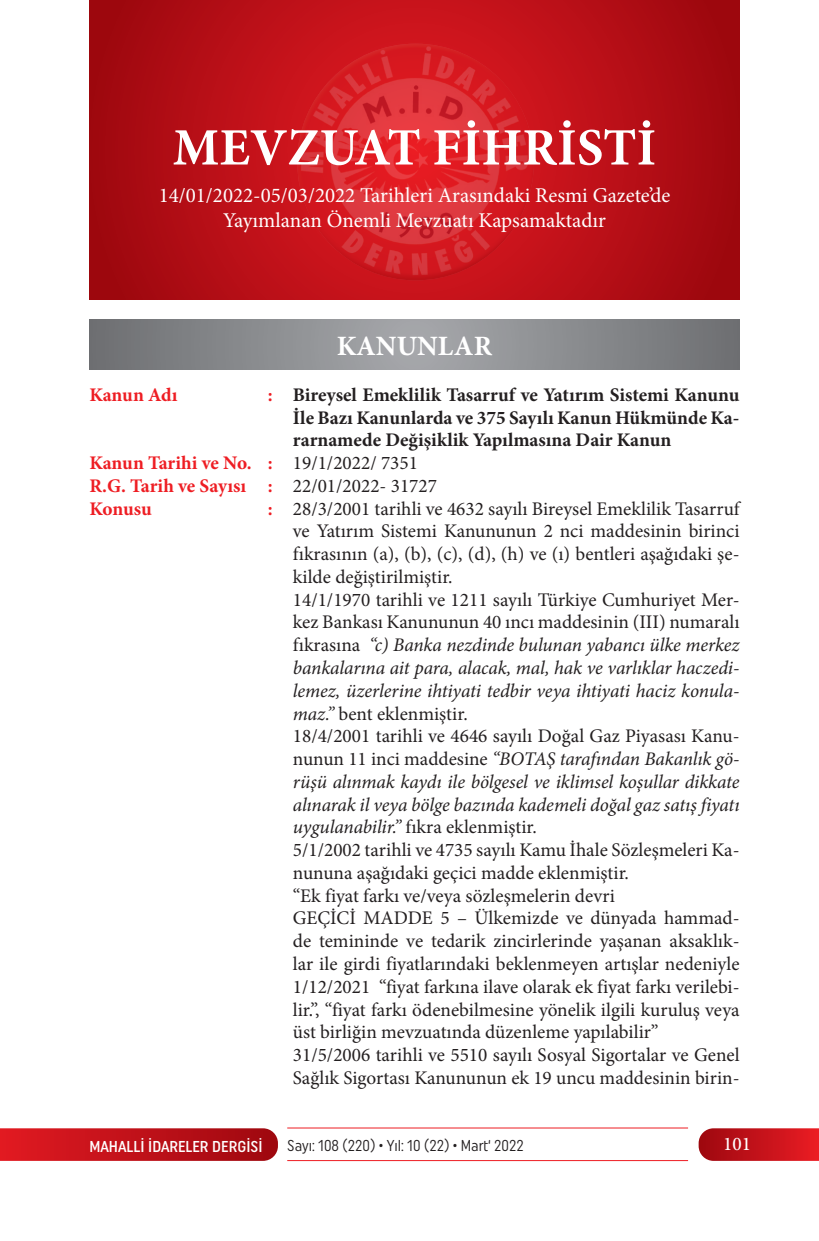
<style>
.page{position:relative;width:819px;height:1241px;background:#fff}
.page>*{position:absolute;margin:0;border:0;box-sizing:border-box;transform-origin:0 0}
.t1{font:700 52.5px "Minion Pro";color:#fff}
.t2{font:700 28px "Minion Pro";color:#fff}
.t3{font:21px/25.2px "Minion Pro";color:#fff;text-align:center}
.t4{font:19.25px/22.8px "Minion Pro";color:#231f20}
.t5{font:700 19.25px/22.8px "Minion Pro";color:#231f20;text-align:justify}
.t6{font:700 19.25px/22.8px "Minion Pro";letter-spacing:-.005em;color:#ee1d23;text-align:justify}
.t7{font:500 19.25px "Minion Pro";color:#fff}
.t8{font:15.75px "Uniform Condensed";color:#231f20;scale:.95 1}
.t9{font:500 15.75px "Uniform Condensed";color:#fff}
.s1{font-style:italic}
</style>
<div class="page">
<svg style="left:0;top:1128px;width:278px;height:32px;background:#c1151c"></svg>
<svg style="left:698px;top:1128px;width:121px;height:32px;background:#c61a22"></svg>
<hr style="left:287px;top:1127px;width:401px;height:1px;background:#ee1d23">
<hr style="left:287px;top:1159px;width:401px;height:1px;background:#ee1d23">
<svg style="left:89px;top:0;width:650px;height:300px;background:#b60e16"></svg>
<img style="left:297px;top:44px;width:237px;height:236px;border-radius:118px">
<svg style="left:89px;top:319px;width:650px;height:51px;background:#898b8e"></svg>
<h1 class="t1" style="left:173px;top:111px;width:485px">MEVZUAT FİHRİSTİ</h1>
<p class="t3" style="left:159px;top:183px;width:513px">14/01/2022-05/03/2022 Tarihleri Arasındaki Resmi Gazete’de<br>Yayımlanan Önemli Mevzuatı Kapsamaktadır</p>
<p class="t6" style="left:89px;top:383px;width:90px">Kanun Adı</p>
<p class="t6" style="left:268px;top:383px;width:6px">:</p>
<p class="t6" style="left:89px;top:451px;width:185px">Kanun Tarihi ve No. :<br>R.G. Tarih ve Sayısı :<br>Konusu</p>
<p class="t6" style="left:268px;top:496px;width:6px">:</p>
<h2 class="t2" style="left:337px;top:326px;width:157px">KANUNLAR</h2>
<p class="t5" style="left:293px;top:383px;width:448px">Bireysel Emeklilik Tasarruf ve Yatırım Sistemi Kanunu İle Bazı Kanunlarda ve 375 Sayılı Kanun Hükmünde Ka&shy;rarnamede Değişiklik Yapılmasına Dair Kanun</p>
<p class="t4" style="left:293px;top:451px;width:448px">19/1/2022/ 7351<br>22/01/2022- 31727<br>28/3/2001 tarihli ve 4632 sayılı Bireysel Emeklilik Tasarruf ve Yatırım Sistemi Kanununun 2 nci maddesinin birinci fıkrasının (a), (b), (c), (d), (h) ve (ı) bentleri aşağıdaki şe&shy;kilde değiştirilmiştir.<br>14/1/1970 tarihli ve 1211 sayılı Türkiye Cumhuriyet Mer&shy;kez Bankası Kanununun 40 ıncı maddesinin (III) numaralı fıkrasına <span class="s1">“c) Banka nezdinde bulunan yabancı ülke merkez bankalarına ait para, alacak, mal, hak ve varlıklar haczedi&shy;lemez, üzerlerine ihtiyati tedbir veya ihtiyati haciz konula&shy;maz.”</span> bent eklenmiştir.<br>18/4/2001 tarihli ve 4646 sayılı Doğal Gaz Piyasası Kanu&shy;nunun 11 inci maddesine <span class="s1">“BOTAŞ tarafından Bakanlık gö&shy;rüşü alınmak kaydı ile bölgesel ve iklimsel koşullar dikkate alınarak il veya bölge bazında kademeli doğal gaz satış fiyatı uygulanabilir.”</span> fıkra eklenmiştir.<br>5/1/2002 tarihli ve 4735 sayılı Kamu İhale Sözleşmeleri Ka&shy;nununa aşağıdaki geçici madde eklenmiştir.<br>“Ek fiyat farkı ve/veya sözleşmelerin devri<br>GEÇİCİ MADDE 5 – Ülkemizde ve dünyada hammad&shy;de temininde ve tedarik zincirlerinde yaşanan aksaklık&shy;lar ile girdi fiyatlarındaki beklenmeyen artışlar nedeniyle 1/12/2021 “fiyat farkına ilave olarak ek fiyat farkı verilebi&shy;lir.”, “fiyat farkı ödenebilmesine yönelik ilgili kuruluş veya üst birliğin mevzuatında düzenleme yapılabilir” 31/5/2006 tarihli ve 5510 sayılı Sosyal Sigortalar ve Genel Sağlık Sigortası Kanununun ek 19 uncu maddesinin birin-</p>
<p class="t9" style="left:89px;top:1136px;width:175px">MAHALLİ İDARELER DERGİSİ</p>
<p class="t8" style="left:287px;top:1136px;width:250px">Sayı: 108 (220) • Yıl: 10 (22) • Mart‘ 2022</p>
<p class="t7" style="left:723px;top:1131px;width:29px">101</p>
</div>
